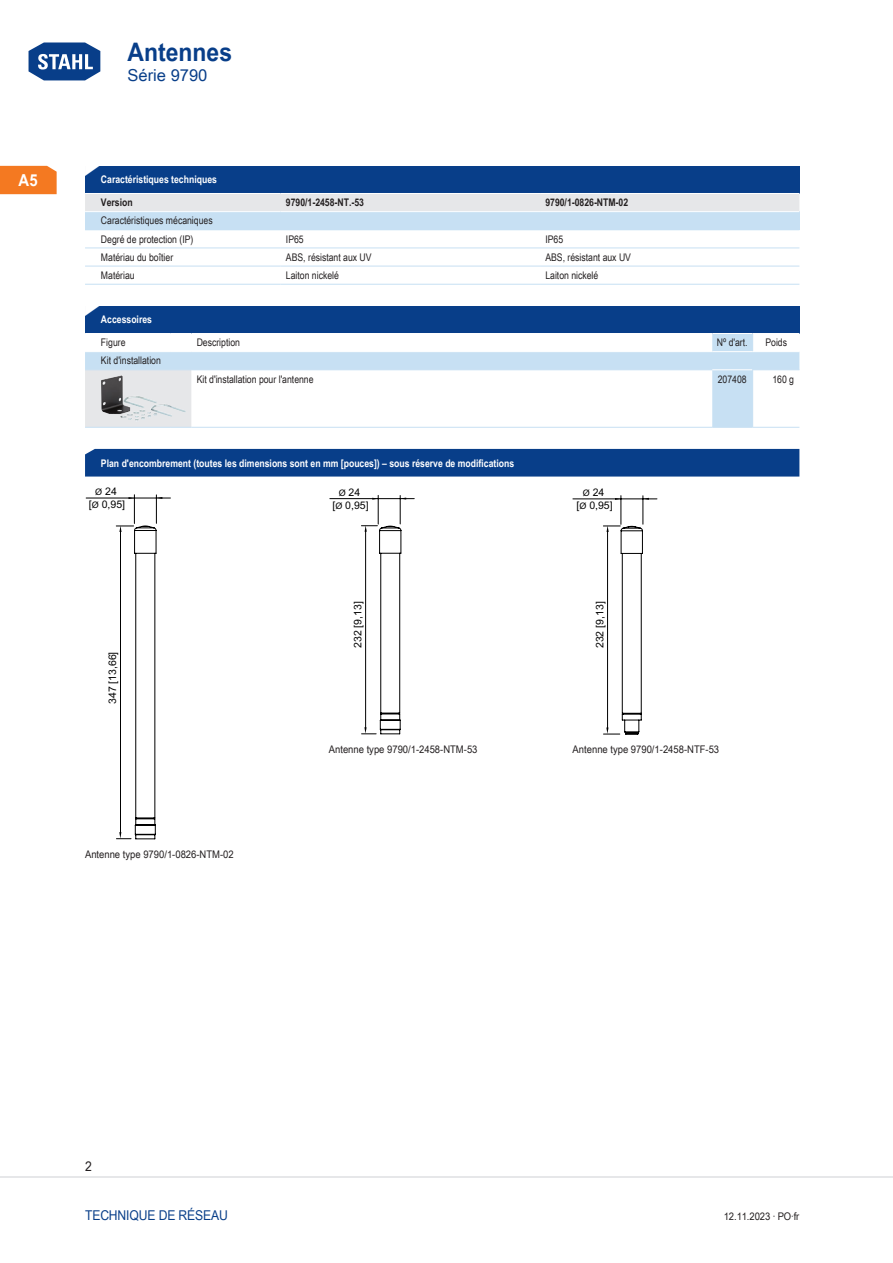
<style>
.page{position:relative;width:893px;height:1263px;background:#fff}
.page>*{position:absolute;margin:0;border:0;box-sizing:border-box;transform-origin:0 0}
.t1{font:700 25.5px "Arial Unicode MS";color:#083e89;scale:.9 1}
.TabHeader1stColumn{font:700 24px "Arial Unicode MS";color:#fff;scale:1.45 1}
.t2{font:16.5px "Arial Unicode MS";color:#083e89}
.t3{font:700 16.5px "Arial Unicode MS";color:#fff;scale:.9 1}
.t4{font:13.5px "Arial Unicode MS";letter-spacing:-.01em;color:#083e89;scale:.9 1}
.t5{font:13.5px "Arial Unicode MS";color:#231f20;scale:.9 1}
.TabHeader1stColumn-2{font:700 10.5px "Arial Unicode MS";color:#fff;scale:.83 1}
.TabBodyLeft{font:10.5px "Arial Unicode MS";color:#231f20;scale:.83 1}
.TabBodyLeft-2{font:10.5px "Arial Unicode MS";color:#231f20;scale:.9 1}
.TabBody1stColumn{font:10.5px "Arial Unicode MS";color:#231f20;scale:.83 1}
.t6{font:10.5px/13.2px "Arial Unicode MS";color:#000}
.TabSubHeaderLeft{font:700 10.5px "Arial Unicode MS";color:#231f20;scale:.83 1}
.TabBodyCenter{font:10.5px "Arial Unicode MS";color:#231f20;scale:.83 1}
.TabBody1stColumnTitl{font:10.5px "Arial Unicode MS";color:#231f20;scale:.83 1}
.TabHeaderLeft1stColu{font:700 10.5px "Arial Unicode MS";color:#231f20;scale:.83 1}
.TabBodyRight{font:10.5px "Arial Unicode MS";color:#231f20;scale:.83 1}
.s1{font-weight:400;font-size:31.65px;color:#fff}
.s2{font-size:9px}
</style>
<div class="page">
<svg style="left:28px;top:42px;width:73px;height:39px"></svg>
<hr style="left:0;top:1176px;width:893px;height:2px;background:#e6e7e9">
<div style="left:0;top:166px;width:57px;height:28px;background:#f47921"></div>
<div style="left:85px;top:166px;width:714px;height:27px;background:#083e89"></div>
<div style="left:85px;top:194px;width:714px;height:17px;background:#e6e7e9"></div>
<div style="left:85px;top:212px;width:714px;height:18px;background:#c7e0f3"></div>
<hr style="left:85px;top:248px;width:196px;height:1px;background:#c7e0f3">
<hr style="left:281px;top:248px;width:259px;height:1px;background:#c7e0f3">
<hr style="left:540px;top:248px;width:259px;height:1px;background:#c7e0f3">
<hr style="left:85px;top:266px;width:196px;height:1px;background:#c7e0f3">
<hr style="left:85px;top:284px;width:196px;height:1px;background:#c7e0f3">
<hr style="left:281px;top:266px;width:259px;height:1px;background:#c7e0f3">
<hr style="left:281px;top:284px;width:259px;height:1px;background:#c7e0f3">
<hr style="left:540px;top:266px;width:259px;height:1px;background:#c7e0f3">
<hr style="left:540px;top:284px;width:259px;height:1px;background:#c7e0f3">
<div style="left:85px;top:306px;width:714px;height:27px;background:#083e89"></div>
<svg style="left:85px;top:334px;width:714px;height:93px"></svg>
<svg style="left:752px;top:334px;width:1px;height:17px"></svg>
<hr style="left:85px;top:351px;width:85px;height:1px;background:#fff">
<svg style="left:170px;top:351px;width:21px;height:1px"></svg>
<hr style="left:191px;top:351px;width:521px;height:1px;background:#fff">
<hr style="left:712px;top:351px;width:41px;height:1px;background:#fff">
<hr style="left:753px;top:351px;width:46px;height:1px;background:#fff">
<svg style="left:85px;top:369px;width:106px;height:59px;background:#e2e5e8"></svg>
<hr style="left:191px;top:369px;width:521px;height:1px;background:#c7e0f3">
<hr style="left:191px;top:427px;width:521px;height:1px;background:#c7e0f3">
<hr style="left:712px;top:369px;width:40px;height:1px;background:#fff">
<hr style="left:712px;top:427px;width:41px;height:1px;background:#c7e0f3">
<hr style="left:752px;top:369px;width:47px;height:1px;background:#c7e0f3">
<hr style="left:753px;top:427px;width:46px;height:1px;background:#c7e0f3">
<hr style="left:752px;top:370px;width:1px;height:57px;background:#c7e0f3">
<img style="left:101px;top:375px;width:44px;height:39px">
<hr style="left:573px;top:499px;width:84px;height:1px;background:#000">
<svg style="left:603px;top:496px;width:46px;height:239px"></svg>
<hr style="left:330px;top:498px;width:84px;height:1px;background:#000">
<svg style="left:361px;top:495px;width:45px;height:239px"></svg>
<hr style="left:86px;top:498px;width:84px;height:1px;background:#000">
<svg style="left:116px;top:495px;width:46px;height:344px"></svg>
<div style="left:85px;top:449px;width:714px;height:28px;background:#083e89"></div>
<h1 class="t1" style="left:26px;top:33px;width:230px"><span class="s1">Home</span> Antennes</h1>
<h3 class="t2" style="left:128px;top:63px;width:81px">Série 9790</h3>
<h3 class="t3" style="left:19px;top:168px;width:23px">A5</h3>
<p class="TabHeader1stColumn" style="left:82px;top:154px;width:16px">◤</p>
<p class="TabHeader1stColumn-2" style="left:101px;top:172px;width:141px">Caractéristiques techniques</p>
<p class="TabHeaderLeft1stColu" style="left:101px;top:195px;width:40px">Version</p>
<p class="TabSubHeaderLeft" style="left:286px;top:195px;width:95px">9790/1-2458-NT.-53</p>
<p class="TabSubHeaderLeft" style="left:545px;top:195px;width:101px">9790/1-0826-NTM-02</p>
<p class="TabBody1stColumn" style="left:101px;top:213px;width:136px">Caractéristiques mécaniques</p>
<p class="TabBody1stColumn" style="left:101px;top:231px;width:113px">Degré de protection (I P)</p>
<p class="TabBodyLeft" style="left:286px;top:231px;width:23px">I P65</p>
<p class="TabBodyLeft" style="left:545px;top:231px;width:23px">I P65</p>
<p class="TabBody1stColumn" style="left:101px;top:249px;width:89px">Matériau du boîtier</p>
<p class="TabBodyLeft" style="left:286px;top:249px;width:105px">ABS, résistant aux UV</p>
<p class="TabBodyLeft" style="left:545px;top:249px;width:105px">ABS, résistant aux UV</p>
<p class="TabBody1stColumn" style="left:101px;top:268px;width:42px">Matériau</p>
<p class="TabBodyLeft" style="left:286px;top:268px;width:65px">Laiton nickelé</p>
<p class="TabBodyLeft" style="left:545px;top:268px;width:65px">Laiton nickelé</p>
<p class="TabHeader1stColumn" style="left:82px;top:294px;width:16px">◤</p>
<p class="TabHeader1stColumn-2" style="left:101px;top:312px;width:63px">Accessoires</p>
<p class="TabBody1stColumn" style="left:101px;top:335px;width:31px">Figure</p>
<p class="TabBodyLeft" style="left:197px;top:335px;width:54px">Description</p>
<p class="TabBodyCenter" style="left:717px;top:335px;width:39px">Nº d'art.</p>
<p class="TabBodyCenter" style="left:765px;top:335px;width:28px">Poids</p>
<p class="TabBody1stColumnTitl" style="left:101px;top:353px;width:74px">Kit d'installation</p>
<p class="TabBodyLeft" style="left:197px;top:371px;width:142px">Kit d'installation pour l'antenne</p>
<p class="TabBodyCenter" style="left:718px;top:371px;width:36px">207408</p>
<p class="TabBodyRight" style="left:772px;top:371px;width:28px">160 g</p>
<p class="TabHeader1stColumn-2" style="left:101px;top:455px;width:499px">Plan d'encombrement (toutes les dimensions sont en mm [pouces]) – sous réserve de modifications</p>
<p class="t6" style="left:89px;top:486px;width:29px;text-indent:6px"><span class="s2">Ø</span> 24 [ 0</p>
<p class="t6" style="left:92px;top:499px;width:35px"><span class="s2">Ø</span> ,95]</p>
<p class="t6" style="left:107px;top:704px;width:54px;rotate:-90deg">347 [13,66]</p>
<p class="TabBodyLeft-2" style="left:85px;top:847px;width:167px">Antenne type 9790/1-0826-NTM-02</p>
<p class="t6" style="left:332px;top:486px;width:29px;text-indent:6px"><span class="s2">Ø</span> 24 [ 0</p>
<p class="t6" style="left:335px;top:499px;width:35px"><span class="s2">Ø</span> ,95]</p>
<p class="t6" style="left:352px;top:648px;width:48px;rotate:-90deg">232 [9,13]</p>
<p class="TabBodyLeft-2" style="left:329px;top:742px;width:167px">Antenne type 9790/1-2458-NTM-53</p>
<p class="t6" style="left:576px;top:487px;width:29px;text-indent:6px"><span class="s2">Ø</span> 24 [ 0</p>
<p class="t6" style="left:579px;top:500px;width:35px"><span class="s2">Ø</span> ,95]</p>
<p class="t6" style="left:594px;top:648px;width:48px;rotate:-90deg">232 [9,13]</p>
<p class="TabBodyLeft-2" style="left:573px;top:742px;width:164px">Antenne type 9790/1-2458-NTF-53</p>
<p class="t5" style="left:85px;top:1157px;width:9px">2</p>
<p class="t4" style="left:85px;top:1205px;width:160px">Tech nique de réseau</p>
<p class="TabBodyLeft-2" style="left:724px;top:1208px;width:86px">12.11.2023 · PO·fr</p>
</div>
